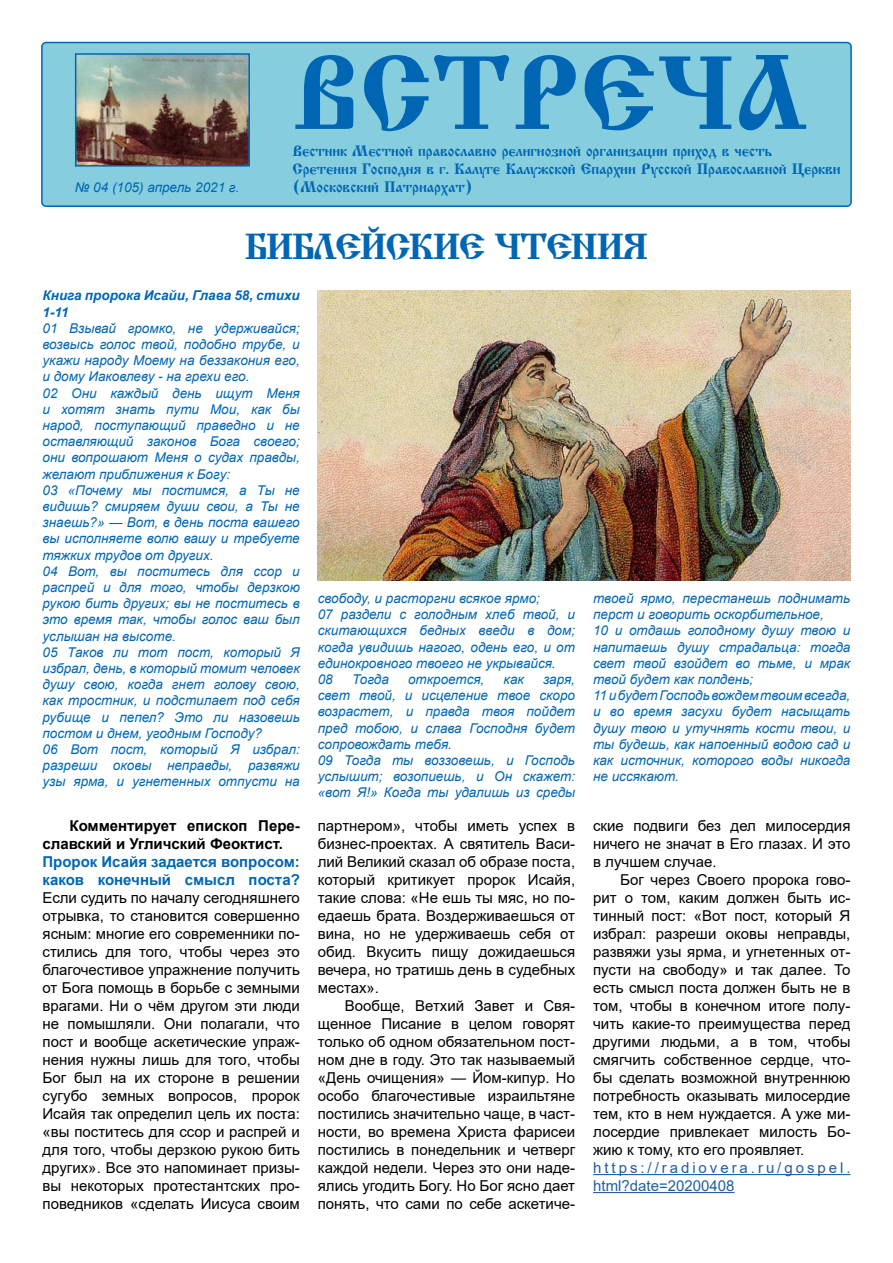
<style>
.page{position:relative;width:893px;height:1263px;background:#fff}
.page>*{position:absolute;margin:0;border:0;box-sizing:border-box;transform-origin:0 0}
.t1{font:103.5px "Izhitsa";color:#0066b3}
.t2{font:36px "Izhitsa";letter-spacing:-.05em;color:#0066b3}
.t3{font:15px/18px "Arial";color:#000;text-align:justify}
.t4{font:15px/18px "Izhitsa";letter-spacing:-.01em;color:#0066b3}
.t5{font:700 15px/18px "Arial";color:#0066b3}
.t6{font:700 15px/18px "Arial";color:#000}
.t7{font:15px/18px "Arial";letter-spacing:.195em;color:#215e9e}
.t8{font:italic 13.5px/16.2px "Arial";color:#0066b3}
.t9{font:italic 700 13.5px/16.2px "Arial";color:#0066b3}
</style>
<div class="page">
<div style="left:42px;top:43px;width:809px;height:163px;background:#86cddd;border-radius:4px"></div>
<div style="left:41px;top:42px;width:811px;height:165px;border:2px solid #0066b3;border-radius:4px"></div>
<img style="left:78px;top:56px;width:169px;height:108px">
<div style="left:75px;top:53px;width:175px;height:114px;border:2px solid #0066b3"></div>
<hr style="left:593px;top:1174px;width:257px;height:1px;background:#215e9e">
<hr style="left:593px;top:1192px;width:141px;height:1px;background:#215e9e">
<img style="left:318px;top:291px;width:532px;height:289px">
<h1 class="t1" style="left:292px;top:35px;width:516px">ВСТРЕЧА</h1>
<p class="t4" style="left:292px;top:142px;width:550px">Вестник Местной православно религиозной организации приход в честь<br>Сретения Господня в г. Калуге Калужской Епархии Русской Православной Церкви</p>
<p class="t8" style="left:75px;top:179px;width:166px">№ 04 (105) апрель 2021 г.</p>
<p class="t4" style="left:292px;top:178px;width:182px">(Московский Патриархат)</p>
<h2 class="t2" style="left:245px;top:226px;width:405px">БИБЛЕЙСКИЕ ЧТЕНИЯ</h2>
<p class="t9" style="left:43px;top:288px;width:259px">Книга пророка Исайи, Глава 58, стихи<br>1-11</p>
<p class="t8" style="left:43px;top:320px;width:259px">01 Взывай громко, не удерживайся; возвысь голос твой, подобно трубе, и укажи народу Моему на беззакония его, и дому Иаковлеву - на грехи его.<br>02 Они каждый день ищут Меня и хотят знать пути Мои, как бы народ, поступающий праведно и не оставляющий законов Бога своего; они вопрошают Меня о судах правды, желают приближения к Богу:<br>03 «Почему мы постимся, а Ты не видишь? смиряем души свои, а Ты не знаешь?» — Вот, в день поста вашего вы исполняете волю вашу и требуете тяжких трудов от других.<br>04 Вот, вы поститесь для ссор и распрей и для того, чтобы дерзкою рукою бить других; вы не поститесь в это время так, чтобы голос ваш был услышан на высоте.<br>05 Таков ли тот пост, который Я избрал, день, в который томит человек душу свою, когда гнет голову свою, как тростник, и подстилает под себя рубище и пепел? Это ли назовешь постом и днем, угодным Господу?<br>06 Вот пост, который Я избрал: разреши оковы неправды, развяжи узы ярма, и угнетенных отпусти на</p>
<p class="t6" style="left:43px;top:817px;width:259px;text-indent:27px">Комментирует епископ Пере&shy;славский и Угличский Феоктист.</p>
<p class="t5" style="left:43px;top:853px;width:259px">Пророк Исайя задается вопросом: каков конечный смысл поста?</p>
<p class="t3" style="left:43px;top:888px;width:259px">Если судить по началу сегодняшнего отрывка, то становится совершенно ясным: многие его современники по&shy;стились для того, чтобы через это благочестивое упражнение получить от Бога помощь в борьбе с земными врагами. Ни о чём другом эти люди не помышляли. Они полагали, что пост и вообще аскетические упраж&shy;нения нужны лишь для того, чтобы Бог был на их стороне в решении сугубо земных вопросов, пророк Исайя так определил цель их поста: «вы поститесь для ссор и распрей и для того, чтобы дерзкою рукою бить других». Все это напоминает призы&shy;вы некоторых протестантских про&shy;поведников «сделать Иисуса своим</p>
<p class="t8" style="left:318px;top:590px;width:259px">свободу, и расторгни всякое ярмо;<br>07 раздели с голодным хлеб твой, и скитающихся бедных введи в дом; когда увидишь нагого, одень его, и от единокровного твоего не укрывайся.<br>08</p>
<p class="t8" style="left:352px;top:671px;width:38px">Тогда</p>
<p class="t8" style="left:408px;top:671px;width:78px">откроется,</p>
<p class="t8" style="left:504px;top:671px;width:22px">как</p>
<p class="t8" style="left:318px;top:671px;width:259px;text-indent:225px">заря, свет твой, и исцеление твое скоро возрастет, и правда твоя пойдет пред тобою, и слава Господня будет сопровождать тебя.<br>09 Тогда ты воззовешь, и Господь услышит; возопиешь, и Он скажет: «вот Я!» Когда ты удалишь из среды</p>
<p class="t3" style="left:318px;top:816px;width:259px">партнером», чтобы иметь успех в бизнес-проектах. А святитель Васи&shy;лий Великий сказал об образе поста, который критикует пророк Исайя, такие слова: «Не ешь ты мяс, но по&shy;едаешь брата. Воздерживаешься от вина, но не удерживаешь себя от обид. Вкусить пищу дожидаешься вечера, но тратишь день в судебных местах».</p>
<p class="t3" style="left:318px;top:996px;width:259px;text-indent:27px">Вообще, Ветхий Завет и Свя&shy;щенное Писание в целом говорят только об одном обязательном пост&shy;ном дне в году. Это так называемый «День очищения» — Йом-кипур. Но особо благочестивые израильтяне постились значительно чаще, в част&shy;ности, во времена Христа фарисеи постились в понедельник и четверг каждой недели. Через это они наде&shy;ялись угодить Богу. Но Бог ясно дает понять, что сами по себе аскетиче-</p>
<p class="t8" style="left:593px;top:590px;width:259px">твоей ярмо, перестанешь поднимать перст и говорить оскорбительное,<br>10 и отдашь голодному душу твою и напитаешь душу страдальца: тогда свет твой взойдет во тьме, и мрак твой будет как полдень;<br>11 и будет Господь вождем твоим всегда, и во время засухи будет насыщать душу твою и утучнять кости твои, и ты будешь, как напоенный водою сад и как источник, которого воды никогда не иссякают.</p>
<p class="t3" style="left:593px;top:816px;width:259px">ские подвиги без дел милосердия ничего не значат в Его глазах. И это в лучшем случае.</p>
<p class="t3" style="left:593px;top:870px;width:259px;text-indent:27px">Бог через Своего пророка гово&shy;рит о том, каким должен быть ис&shy;тинный пост: «Вот пост, который Я избрал: разреши оковы неправды, развяжи узы ярма, и угнетенных от&shy;пусти на свободу» и так далее. То есть смысл поста должен быть не в том, чтобы в конечном итоге полу&shy;чить какие-то преимущества перед другими людьми, а в том, чтобы смягчить собственное сердце, что&shy;бы сделать возможной внутреннюю потребность оказывать милосердие тем, кто в нем нуждается. А уже ми&shy;лосердие привлекает милость Бо&shy;жию к тому, кто его проявляет.</p>
<p class="t7" style="left:593px;top:1158px;width:259px">https://radiovera.ru/gospel. html?date=20200408</p>
</div>
